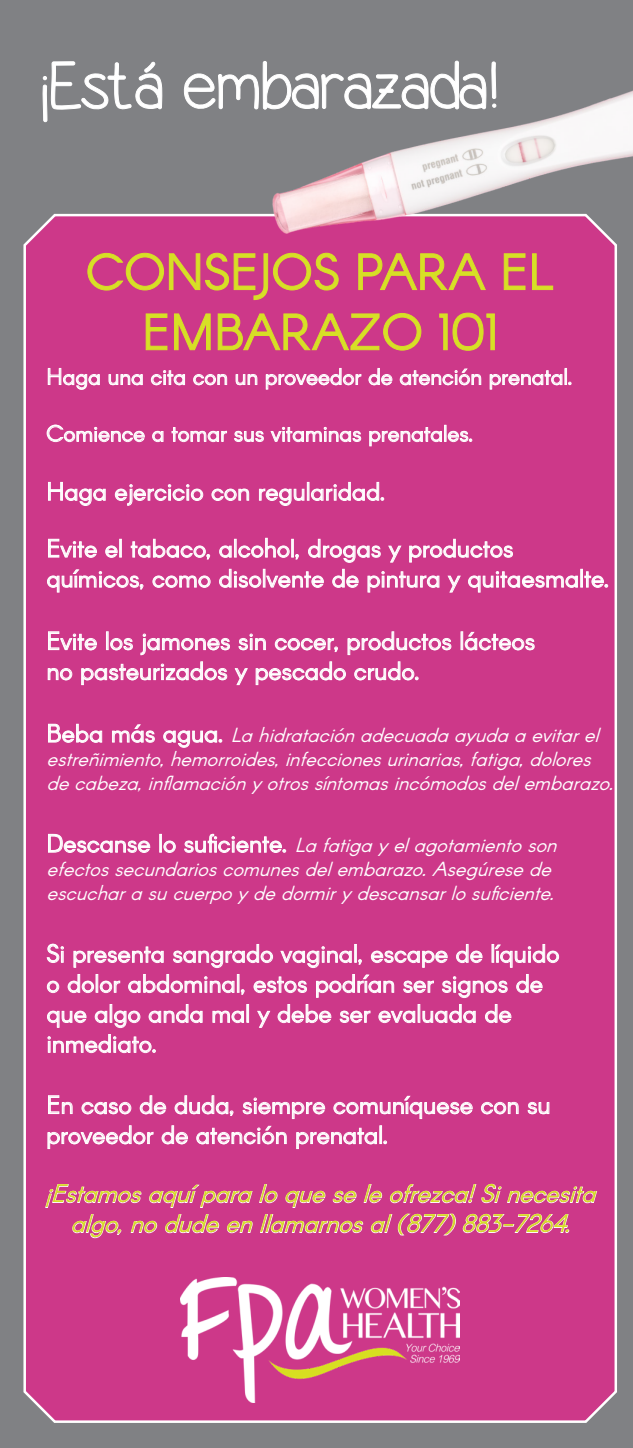
<style>
.page{position:relative;width:633px;height:1448px;background:#fff}
.page>*{position:absolute;margin:0;border:0;box-sizing:border-box;transform-origin:0 0}
.t1{font:66px "Simple Kind Of Girl";color:#fff}
.t2{font:50px/60.2px "Arcon";color:#d7df26;text-align:center}
.t3{font:25px/30px "Arcon";color:#fff}
.t4{font:italic 25px/30px "Arcon";color:#d7df26;text-align:center}
.t5{font:22.5px "Arcon";color:#fff}
.t6{font:italic 20px/24px "Arcon";color:#fff}
.s1{font-style:normal;font-size:25px}
</style>
<div class="page">
<div style="left:0;top:0;width:632px;height:1448px;background:#808184"></div>
<div style="left:23px;top:213px;width:594px;height:1210px;background:#cd3889"></div>
<img style="left:181px;top:1277px;width:278px;height:125px">
<svg style="left:87px;top:253px;width:251px;height:47px;background:#cd4c7c"></svg>
<svg style="left:358px;top:253px;width:128px;height:37px;background:#ce5179"></svg>
<svg style="left:503px;top:253px;width:22px;height:37px"></svg>
<svg style="left:532px;top:253px;width:21px;height:37px"></svg>
<svg style="left:146px;top:313px;width:21px;height:37px"></svg>
<svg style="left:174px;top:313px;width:37px;height:37px"></svg>
<svg style="left:218px;top:313px;width:203px;height:38px;background:#ce5179"></svg>
<svg style="left:439px;top:313px;width:55px;height:38px;background:#ce5278"></svg>
<svg style="left:48px;top:368px;width:52px;height:22px"></svg>
<svg style="left:108px;top:374px;width:35px;height:11px"></svg>
<svg style="left:151px;top:370px;width:34px;height:15px"></svg>
<svg style="left:193px;top:374px;width:34px;height:11px"></svg>
<svg style="left:235px;top:374px;width:22px;height:11px"></svg>
<svg style="left:266px;top:368px;width:95px;height:21px;background:#d969a6"></svg>
<svg style="left:368px;top:368px;width:24px;height:17px"></svg>
<svg style="left:399px;top:368px;width:82px;height:17px"></svg>
<svg style="left:489px;top:368px;width:82px;height:21px;background:#d969a6"></svg>
<svg style="left:47px;top:424px;width:98px;height:18px;background:#da6ea9"></svg>
<svg style="left:152px;top:431px;width:11px;height:11px"></svg>
<svg style="left:171px;top:427px;width:56px;height:15px"></svg>
<svg style="left:234px;top:431px;width:30px;height:11px"></svg>
<svg style="left:270px;top:427px;width:91px;height:15px"></svg>
<svg style="left:369px;top:425px;width:103px;height:21px;background:#d96aa6"></svg>
<svg style="left:48px;top:482px;width:58px;height:24px"></svg>
<svg style="left:115px;top:484px;width:88px;height:22px;background:#d868a5"></svg>
<svg style="left:211px;top:488px;width:38px;height:13px"></svg>
<svg style="left:259px;top:482px;width:125px;height:24px;background:#d865a4"></svg>
<svg style="left:48px;top:539px;width:49px;height:19px"></svg>
<svg style="left:105px;top:545px;width:13px;height:13px"></svg>
<div style="left:119px;top:539px;width:3px;height:18px;border:1px solid #fff"></div>
<svg style="left:131px;top:539px;width:79px;height:20px;background:#d96aa6"></svg>
<svg style="left:219px;top:538px;width:80px;height:21px;background:#d969a6"></svg>
<svg style="left:308px;top:539px;width:73px;height:24px;background:#d866a4"></svg>
<svg style="left:388px;top:545px;width:13px;height:17px"></svg>
<svg style="left:409px;top:539px;width:104px;height:23px;background:#d864a3"></svg>
<svg style="left:47px;top:569px;width:96px;height:23px;background:#d764a3"></svg>
<svg style="left:152px;top:575px;width:59px;height:13px"></svg>
<svg style="left:219px;top:569px;width:105px;height:19px;background:#db71aa"></svg>
<svg style="left:332px;top:569px;width:26px;height:19px"></svg>
<svg style="left:367px;top:571px;width:72px;height:21px;background:#d969a6"></svg>
<svg style="left:447px;top:575px;width:14px;height:17px"></svg>
<svg style="left:468px;top:569px;width:139px;height:23px;background:#d866a4"></svg>
<svg style="left:48px;top:631px;width:49px;height:19px"></svg>
<svg style="left:106px;top:631px;width:27px;height:19px"></svg>
<svg style="left:140px;top:633px;width:90px;height:22px;background:#d866a4"></svg>
<svg style="left:238px;top:634px;width:28px;height:16px"></svg>
<svg style="left:275px;top:638px;width:63px;height:14px"></svg>
<svg style="left:347px;top:631px;width:104px;height:24px;background:#d762a2"></svg>
<div style="left:460px;top:631px;width:3px;height:19px;border:1px solid #fff"></div>
<svg style="left:464px;top:632px;width:70px;height:18px"></svg>
<svg style="left:48px;top:668px;width:24px;height:12px"></svg>
<svg style="left:81px;top:661px;width:146px;height:24px;background:#d864a3"></svg>
<svg style="left:234px;top:668px;width:14px;height:17px"></svg>
<svg style="left:255px;top:661px;width:91px;height:24px;background:#d764a3"></svg>
<svg style="left:354px;top:661px;width:64px;height:19px"></svg>
<svg style="left:48px;top:724px;width:54px;height:19px"></svg>
<svg style="left:112px;top:724px;width:43px;height:19px"></svg>
<svg style="left:163px;top:730px;width:59px;height:18px"></svg>
<svg style="left:48px;top:834px;width:102px;height:19px;background:#da70aa"></svg>
<div style="left:159px;top:834px;width:3px;height:18px;border:1px solid #fff"></div>
<svg style="left:163px;top:840px;width:13px;height:13px"></svg>
<svg style="left:184px;top:834px;width:102px;height:19px;background:#da70aa"></svg>
<svg style="left:43px;top:61px;width:119px;height:61px"></svg>
<svg style="left:184px;top:73px;width:65px;height:37px"></svg>
<svg style="left:47px;top:943px;width:17px;height:20px"></svg>
<svg style="left:73px;top:946px;width:91px;height:22px;background:#d969a6"></svg>
<svg style="left:173px;top:944px;width:100px;height:24px;background:#d764a3"></svg>
<svg style="left:280px;top:944px;width:82px;height:24px;background:#d763a2"></svg>
<svg style="left:371px;top:950px;width:76px;height:18px"></svg>
<svg style="left:456px;top:944px;width:26px;height:19px"></svg>
<div style="left:491px;top:944px;width:3px;height:18px;border:1px solid #fff"></div>
<svg style="left:494px;top:944px;width:65px;height:23px"></svg>
<svg style="left:47px;top:980px;width:12px;height:13px"></svg>
<svg style="left:68px;top:974px;width:52px;height:19px"></svg>
<svg style="left:128px;top:974px;width:116px;height:21px;background:#d969a6"></svg>
<svg style="left:253px;top:976px;width:54px;height:17px"></svg>
<svg style="left:316px;top:974px;width:78px;height:24px;background:#d865a3"></svg>
<svg style="left:403px;top:980px;width:31px;height:13px"></svg>
<svg style="left:442px;top:976px;width:65px;height:22px"></svg>
<svg style="left:516px;top:974px;width:26px;height:19px"></svg>
<svg style="left:47px;top:1010px;width:39px;height:17px"></svg>
<svg style="left:95px;top:1004px;width:45px;height:24px"></svg>
<svg style="left:149px;top:1004px;width:53px;height:19px"></svg>
<svg style="left:212px;top:1010px;width:32px;height:13px"></svg>
<div style="left:246px;top:1004px;width:3px;height:18px;border:1px solid #fff"></div>
<svg style="left:257px;top:1010px;width:13px;height:17px"></svg>
<svg style="left:277px;top:1004px;width:54px;height:19px"></svg>
<svg style="left:340px;top:1010px;width:30px;height:13px"></svg>
<svg style="left:378px;top:1004px;width:97px;height:19px;background:#da6fa9"></svg>
<svg style="left:485px;top:1004px;width:26px;height:19px"></svg>
<svg style="left:48px;top:1034px;width:108px;height:19px;background:#da6ea8"></svg>
<img style="left:249px;top:60px;width:383px;height:189px">
<svg style="left:48px;top:1095px;width:25px;height:19px"></svg>
<svg style="left:81px;top:1102px;width:50px;height:12px"></svg>
<svg style="left:140px;top:1095px;width:26px;height:19px"></svg>
<svg style="left:174px;top:1095px;width:59px;height:21px"></svg>
<svg style="left:243px;top:1097px;width:82px;height:22px;background:#d968a5"></svg>
<svg style="left:333px;top:1095px;width:139px;height:24px;background:#d762a1"></svg>
<svg style="left:481px;top:1102px;width:37px;height:12px"></svg>
<svg style="left:527px;top:1102px;width:22px;height:12px"></svg>
<svg style="left:47px;top:1125px;width:106px;height:24px;background:#d763a2"></svg>
<svg style="left:161px;top:1125px;width:27px;height:19px"></svg>
<svg style="left:196px;top:1125px;width:91px;height:19px;background:#da6da8"></svg>
<svg style="left:296px;top:1127px;width:81px;height:22px;background:#d868a5"></svg>
<div style="left:379px;top:1125px;width:3px;height:18px;border:1px solid #fff"></div>
<svg style="left:383px;top:1140px;width:4px;height:4px"></svg>
<svg style="left:45px;top:1183px;width:552px;height:55px;background:#d5589c"></svg>
<h1 class="t1" style="left:36px;top:48px;width:460px">¡Está embarazada!</h1>
<h2 class="t2" style="left:86px;top:246px;width:469px">CONSEJOS PARA EL<br>EMBARAZO 101</h2>
<p class="t5" style="left:46px;top:362px;width:527px">Haga una cita con un proveedor de atención prenatal.</p>
<p class="t5" style="left:46px;top:419px;width:428px">Comience a tomar sus vitaminas prenatales.</p>
<p class="t3" style="left:46px;top:478px;width:340px">Haga ejercicio con regularidad.</p>
<p class="t3" style="left:46px;top:535px;width:564px">Evite el tabaco, alcohol, drogas y productos químicos, como disolvente de pintura y quitaesmalte.</p>
<p class="t3" style="left:46px;top:627px;width:490px">Evite los jamones sin cocer, productos lácteos no pasteurizados y pescado crudo.</p>
<p class="t6" style="left:46px;top:724px;width:576px"><span class="s1">B e b a m á s a g u a .</span> Lahidrataciónadecuadaayudaaevitarel estreñimiento,hemorroides,infeccionesurinarias,fatiga,dolores de cabeza, inflamación y otros síntomas incómodos del embarazo.</p>
<p class="t6" style="left:46px;top:834px;width:519px"><span class="s1">D e s c a n s e l o s u fi c i e n t e .</span> Lafatigayelagotamientoson efectossecundarioscomunesdelembarazo.Asegúresede escucharasucuerpoydedormirydescansarlosuficiente.</p>
<p class="t3" style="left:46px;top:940px;width:514px">Si presenta sangrado vaginal, escape de líquido o dolor abdominal, estos podrían ser signos de que algo anda mal y debe ser evaluada de inmediato.</p>
<p class="t3" style="left:46px;top:1091px;width:505px">En caso de duda, siempre comuníquese con su proveedor de atención prenatal.</p>
<p class="t4" style="left:45px;top:1180px;width:561px">¡Estamosaquíparaloqueseleofrezca!Sinecesita algo,nodudeenllamarnosal(877)883-7264.</p>
</div>
